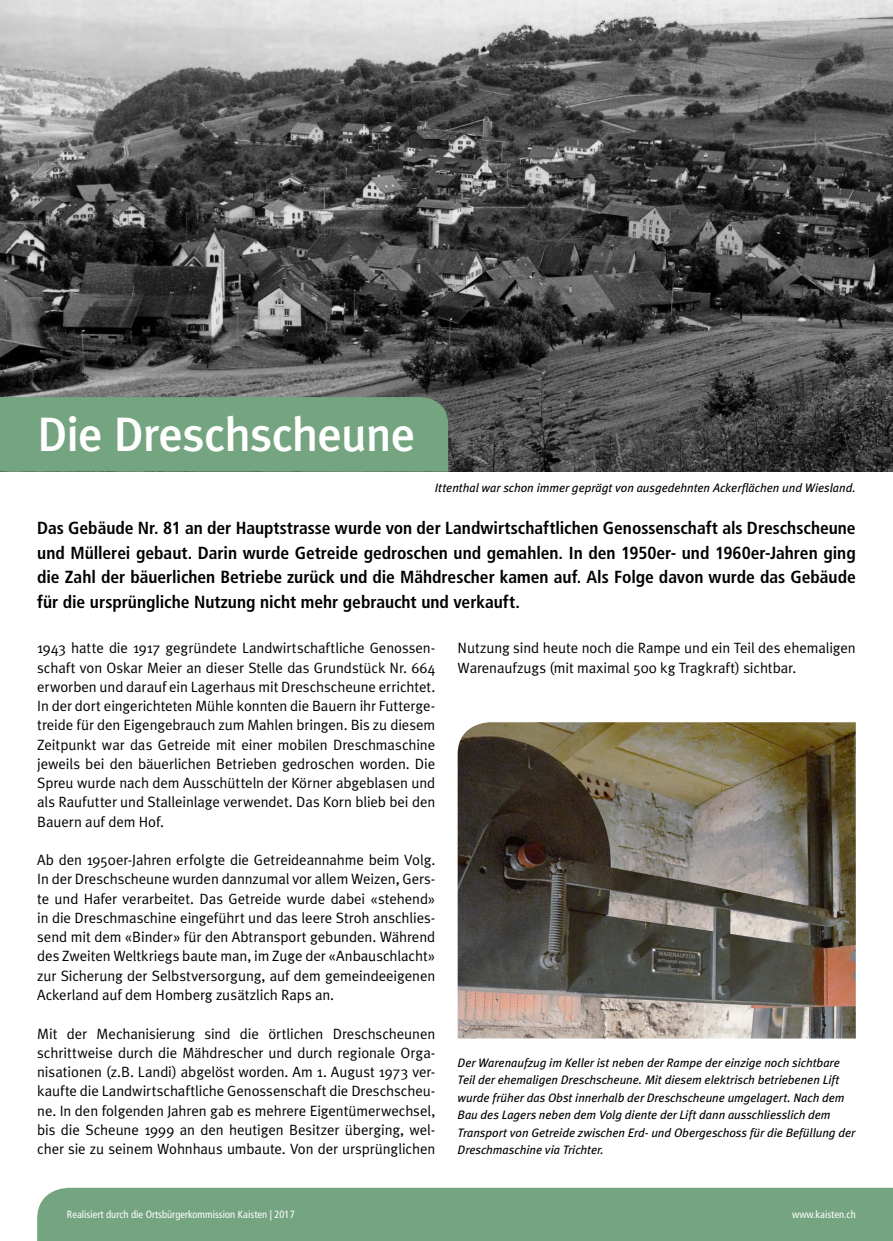
<style>
.page{position:relative;width:893px;height:1241px;background:#fff}
.page>*{position:absolute;margin:0;border:0;box-sizing:border-box;transform-origin:0 0}
.Titel{font:500 48.12px "Meta Plus";letter-spacing:-.02em;color:#fff}
.Lead{font:700 condensed 17.5px/24.5px "Frutiger LT Std";color:#000;text-align:justify}
.Grundtext{font:14.88px/19.2px "Meta Plus Normal";letter-spacing:-.01em;color:#000;text-align:justify}
.Legende_unten{font:italic 12.25px/17.5px "Meta Plus";letter-spacing:-.005em;color:#000}
.Legende_oben{font:italic 12.25px "Meta Plus";letter-spacing:-.005em;color:#000}
.t1{font:condensed 10.5px "Frutiger LT Std";color:#fff}
</style>
<div class="page">
<img style="left:0;top:0;width:893px;height:471px">
<div style="left:0;top:397px;width:448px;height:74px;background:#74a580"></div>
<div style="left:37px;top:1187px;width:856px;height:53px;background:#74a580"></div>
<img style="left:458px;top:722px;width:398px;height:316px">
<p class="Titel" style="left:37px;top:406px;width:380px">Die Dreschscheune</p>
<p class="Legende_oben" style="left:435px;top:480px;width:422px">Ittenthal war schon immer geprägt von ausgedehnten Ackerflächen und Wiesland.</p>
<p class="Lead" style="left:37px;top:516px;width:820px">Das Gebäude Nr. 81 an der Hauptstrasse wurde von der Landwirtschaftlichen Genossenschaft als Dreschscheune und Müllerei gebaut. Darin wurde Getreide gedroschen und gemahlen. In den 1950er- und 1960er-Jahren ging die Zahl der bäuerlichen Betriebe zurück und die Mähdrescher kamen auf. Als Folge davon wurde das Gebäude für die ursprüngliche Nutzung nicht mehr gebraucht und verkauft.</p>
<p class="Grundtext" style="left:37px;top:638px;width:400px">1943 hatte die 1917 gegründete Landwirtschaftliche Genossen&shy;schaft von Oskar Meier an dieser Stelle das Grundstück Nr. 664 erworben und darauf ein Lagerhaus mit Dreschscheune errichtet.<br>In der dort eingerichteten Mühle konnten die Bauern ihr Futterge&shy;treide für den Eigengebrauch zum Mahlen bringen. Bis zu diesem Zeitpunkt war das Getreide mit einer mobilen Dreschmaschine jeweils bei den bäuerlichen Betrieben gedroschen worden. Die Spreu wurde nach dem Ausschütteln der Körner abgeblasen und als Raufutter und Stalleinlage verwendet. Das Korn blieb bei den Bauern auf dem Hof.</p>
<p class="Grundtext" style="left:37px;top:850px;width:400px">Ab den 1950er-Jahren erfolgte die Getreideannahme beim Volg.<br>In der Dreschscheune wurden dannzumal vor allem Weizen, Gers&shy;te und Hafer verarbeitet. Das Getreide wurde dabei «stehend» in die Dreschmaschine eingeführt und das leere Stroh anschlies&shy;send mit dem «Binder» für den Abtransport gebunden. Während des Zweiten Weltkriegs baute man, im Zuge der «Anbauschlacht» zur Sicherung der Selbstversorgung, auf dem gemeindeeigenen Ackerland auf dem Homberg zusätzlich Raps an.</p>
<p class="Grundtext" style="left:37px;top:1023px;width:400px">Mit der Mechanisierung sind die örtlichen Dreschscheunen schrittweise durch die Mähdrescher und durch regionale Orga&shy;nisationen (z.B. Landi) abgelöst worden. Am 1. August 1973 ver&shy;kaufte die Landwirtschaftliche Genossenschaft die Dreschscheu&shy;ne. In den folgenden Jahren gab es mehrere Eigentümerwechsel, bis die Scheune 1999 an den heutigen Besitzer überging, wel&shy;cher sie zu seinem Wohnhaus umbaute. Von der ursprünglichen</p>
<p class="Grundtext" style="left:458px;top:638px;width:400px">Nutzung sind heute noch die Rampe und ein Teil des ehemaligen<br>Warenaufzugs (mit maximal 500 kg Tragkraft) sichtbar.</p>
<p class="Legende_unten" style="left:458px;top:1053px;width:399px">Der Warenaufzug im Keller ist neben der Rampe der einzige noch sichtbare Teil der ehemaligen Dreschscheune. Mit diesem elektrisch betriebenen Lift wurde früher das Obst innerhalb der Dreschscheune umgelagert. Nach dem Bau des Lagers neben dem Volg diente der Lift dann ausschliesslich dem Transport von Getreide zwischen Erd- und Obergeschoss für die Befüllung der Dreschmaschine via Trichter.</p>
<p class="t1" style="left:67px;top:1208px;width:229px">Realisiert durch die Ortsbürgerkommission Kaisten | 2017</p>
<p class="t1" style="left:792px;top:1208px;width:65px">www.kaisten.ch</p>
</div>
